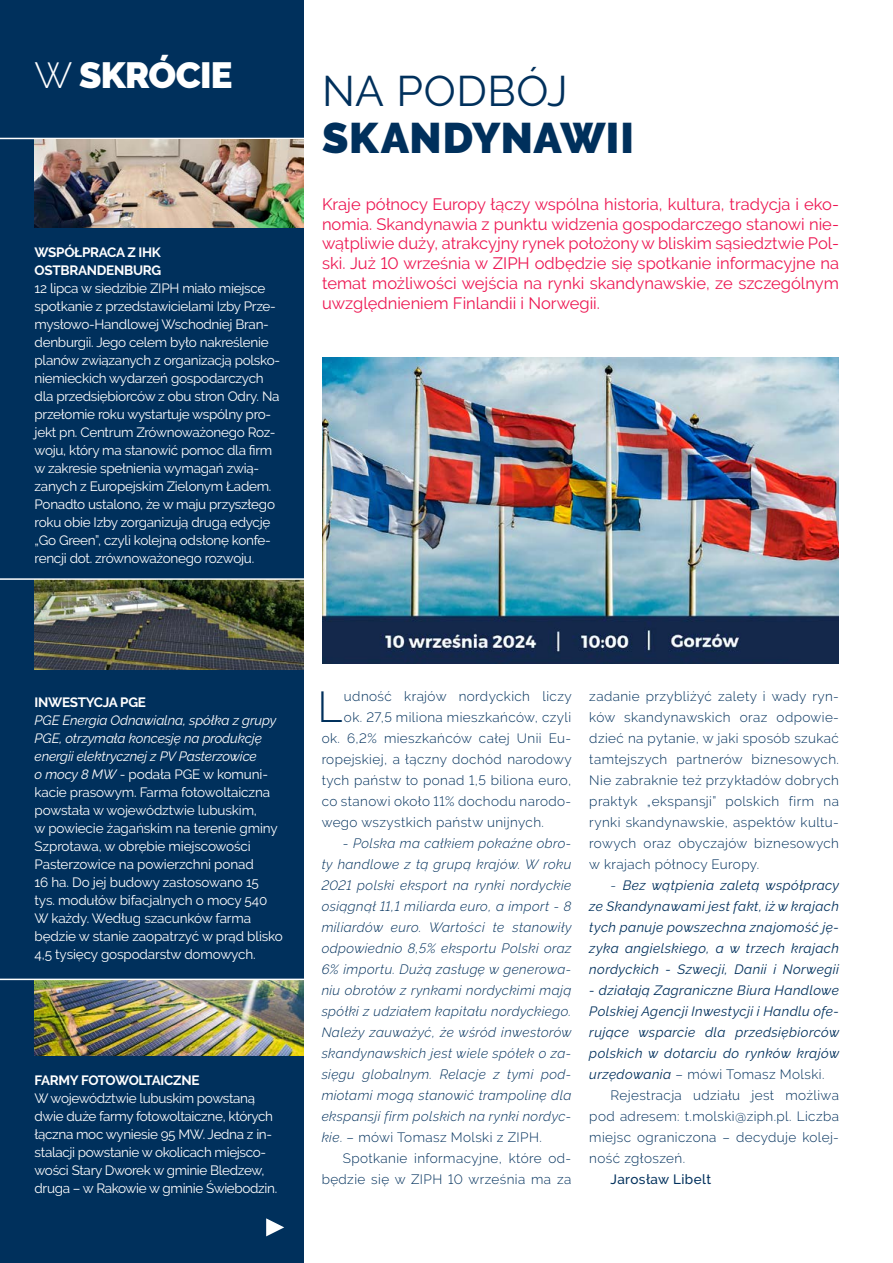
<style>
.page{position:relative;width:893px;height:1263px;background:#fff}
.page>*{position:absolute;margin:0;border:0;box-sizing:border-box;transform-origin:0 0}
.t1{font:300 43.05px "Raleway";color:#00305c}
.t2{font:900 42.6px "Raleway";letter-spacing:.01em;color:#00305c}
.t3{font:42.6px "Raleway";letter-spacing:.01em;color:#00305c}
.t4{font:900 36.3px "Raleway";letter-spacing:-.02em;color:#fff}
.t5{font:16.5px/19.8px "Raleway";color:#ed1752;text-align:justify}
.t6{font:13.5px/18px "Raleway";letter-spacing:-.02em;color:#fff}
.t7{font:300 13.5px/21px "Raleway";letter-spacing:.03em;color:#00305c;text-align:justify}
.t8{font:italic 300 13.5px/21px "Raleway";letter-spacing:.03em;color:#00305c;text-align:justify}
.t9{font:italic 13.5px/21px "Raleway";letter-spacing:.03em;color:#00305c;text-align:justify}
.t10{font:700 13.5px/18px "Raleway";letter-spacing:-.02em;color:#fff}
.t11{font:500 13.5px "Raleway";letter-spacing:.03em;color:#00305c}
.s1{font-weight:300}
.s2{font-style:italic}
.s3{font-style:normal}
.s4{font-weight:300;font-style:normal}
</style>
<div class="page">
<div style="left:0;top:0;width:304px;height:1263px;background:#00305c"></div>
<hr style="left:0;top:138px;width:311px;height:1px;background:#fff">
<img style="left:322px;top:357px;width:517px;height:307px">
<img style="left:35px;top:139px;width:269px;height:88px">
<img style="left:35px;top:580px;width:269px;height:89px">
<img style="left:35px;top:980px;width:269px;height:75px">
<hr style="left:0;top:578px;width:311px;height:2px;background:#fff">
<hr style="left:0;top:979px;width:311px;height:1px;background:#fff">
<svg style="left:266px;top:1218px;width:18px;height:18px"></svg>
<h3 class="t4" style="left:35px;top:54px;width:199px"><span class="s1">w</span> SKRÓCIE</h3>
<p class="t10" style="left:35px;top:243px;width:128px">WSPÓŁPRACA Z IHK<br>OSTBRANDENBURG</p>
<p class="t6" style="left:35px;top:279px;width:247px">12 lipca w siedzibie ZIPH miało miejsce spotkanie z przedstawicielami Izby Prze&shy;mysłowo-Handlowej Wschodniej Bran&shy;denburgii. Jego celem było nakreślenie planów związanych z organizacją polsko&shy;niemieckich wydarzeń gospodarczych dla przedsiębiorców z obu stron Odry. Na przełomie roku wystartuje wspólny pro&shy;jekt pn. Centrum Zrównoważonego Roz&shy;woju, który ma stanowić pomoc dla firm w zakresie spełnienia wymagań zwią&shy;zanych z Europejskim Zielonym Ładem.<br>Ponadto ustalono, że w maju przyszłego roku obie Izby zorganizują drugą edycję „Go Green”, czyli kolejną odsłonę konfe&shy;rencji dot. zrównoważonego rozwoju.</p>
<h2 class="t3" style="left:322px;top:66px;width:236px">Na podBój</h2>
<h2 class="t2" style="left:322px;top:113px;width:313px">SKANDYNAWII</h2>
<p class="t5" style="left:322px;top:194px;width:518px">Kraje północy Europy łączy wspólna historia, kultura, tradycja i eko&shy;nomia. Skandynawia z punktu widzenia gospodarczego stanowi nie&shy;wątpliwie duży, atrakcyjny rynek położony w bliskim sąsiedztwie Pol&shy;ski. Już 10 września w ZIPH odbędzie się spotkanie informacyjne na temat możliwości wejścia na rynki skandynawskie, ze szczególnym uwzględnieniem Finlandii i Norwegii.</p>
<p class="t10" style="left:35px;top:693px;width:112px">INWESTYCJA PGE</p>
<p class="t6" style="left:35px;top:711px;width:250px"><span class="s2">PGE Energia Odnawialna, spółka z grupy PGE, otrzymała koncesję na produkcję energii elektrycznej z PV Pasterzowice<br>o mocy 8 MW</span> - podała PGE w komuni&shy;kacie prasowym. Farma fotowoltaiczna powstała w województwie lubuskim,<br>w powiecie żagańskim na terenie gminy Szprotawa, w obrębie miejscowości Pasterzowice na powierzchni ponad<br>16 ha. Do jej budowy zastosowano 15<br>tys. modułów bifacjalnych o mocy 540<br>W każdy. Według szacunków farma będzie w stanie zaopatrzyć w prąd blisko 4,5 tysięcy gospodarstw domowych.</p>
<p class="t10" style="left:35px;top:1071px;width:166px">FARMY FOTOWOLTAICZNE</p>
<p class="t6" style="left:35px;top:1089px;width:244px">W województwie lubuskim powstaną dwie duże farmy fotowoltaiczne, których łączna moc wyniesie 95 MW. Jedna z in&shy;stalacji powstanie w okolicach miejsco&shy;wości Stary Dworek w gminie Bledzew, druga – w Rakowie w gminie Świebodzin.</p>
<h1 class="t1" style="left:318px;top:682px;width:27px">L</h1>
<p class="t7" style="left:344px;top:686px;width:229px">udność krajów nordyckich liczy</p>
<p class="t7" style="left:344px;top:707px;width:229px">ok. 27,5 miliona mieszkańców, czyli</p>
<p class="t7" style="left:322px;top:728px;width:251px">ok. 6,2% mieszkańców całej Unii Eu-</p>
<p class="t7" style="left:322px;top:749px;width:252px">ropejskiej, a łączny dochód narodowy</p>
<p class="t7" style="left:322px;top:770px;width:251px">tych państw to ponad 1,5 biliona euro,</p>
<p class="t7" style="left:322px;top:791px;width:251px">co stanowi około 11% dochodu narodo-</p>
<p class="t7" style="left:322px;top:812px;width:224px">wego wszystkich państw unijnych.</p>
<p class="t8" style="left:322px;top:833px;width:251px;text-indent:21px"><span class="s3">-</span> Polska ma całkiem pokaźne obro&shy;ty handlowe z tą grupą krajów. W roku 2021 polski eksport na rynki nordyckie osiągnął 11,1 miliarda euro, a import - 8 miliardów euro. Wartości te stanowiły odpowiednio 8,5% eksportu Polski oraz 6% importu. Dużą zasługę w generowa&shy;niu obrotów z rynkami nordyckimi mają spółki z udziałem kapitału nordyckiego.<br>Należy zauważyć, że wśród inwestorów skandynawskich jest wiele spółek o za&shy;sięgu globalnym. Relacje z tymi pod&shy;miotami mogą stanowić trampolinę dla ekspansji firm polskich na rynki nordyc&shy;kie<span class="s3">. – mówi Tomasz Molski z ZIPH.</span></p>
<p class="t7" style="left:322px;top:1148px;width:251px;text-align:right">Spotkanie informacyjne, które od&shy;będzie się w ZIPH 10 września ma za</p>
<p class="t7" style="left:589px;top:686px;width:251px">zadanie przybliżyć zalety i wady ryn&shy;ków skandynawskich oraz odpowie&shy;dzieć na pytanie, w jaki sposób szukać tamtejszych partnerów biznesowych.<br>Nie zabraknie też przykładów dobrych praktyk „ekspansji” polskich firm na rynki skandynawskie, aspektów kultu&shy;rowych oraz obyczajów biznesowych w krajach północy Europy.</p>
<p class="t9" style="left:589px;top:875px;width:251px;text-indent:21px"><span class="s4">-</span> Bez wątpienia zaletą współpracy ze Skandynawami jest fakt, iż w krajach tych panuje powszechna znajomość ję&shy;zyka angielskiego, a w trzech krajach nordyckich - Szwecji, Danii i Norwegii</p>
<p class="t9" style="left:589px;top:980px;width:251px">- działają Zagraniczne Biura Handlowe Polskiej Agencji Inwestycji i Handlu ofe&shy;rujące wsparcie dla przedsiębiorców polskich w dotarciu do rynków krajów urzędowania <span class="s4">– mówi Tomasz Molski.</span></p>
<p class="t7" style="left:589px;top:1085px;width:251px;text-indent:21px">Rejestracja udziału jest możliwa pod adresem: t.molski@ziph.pl. Liczba miejsc ograniczona – decyduje kolej&shy;ność zgłoszeń.</p>
<p class="t11" style="left:611px;top:1172px;width:102px">Jarosław Libelt</p>
</div>
